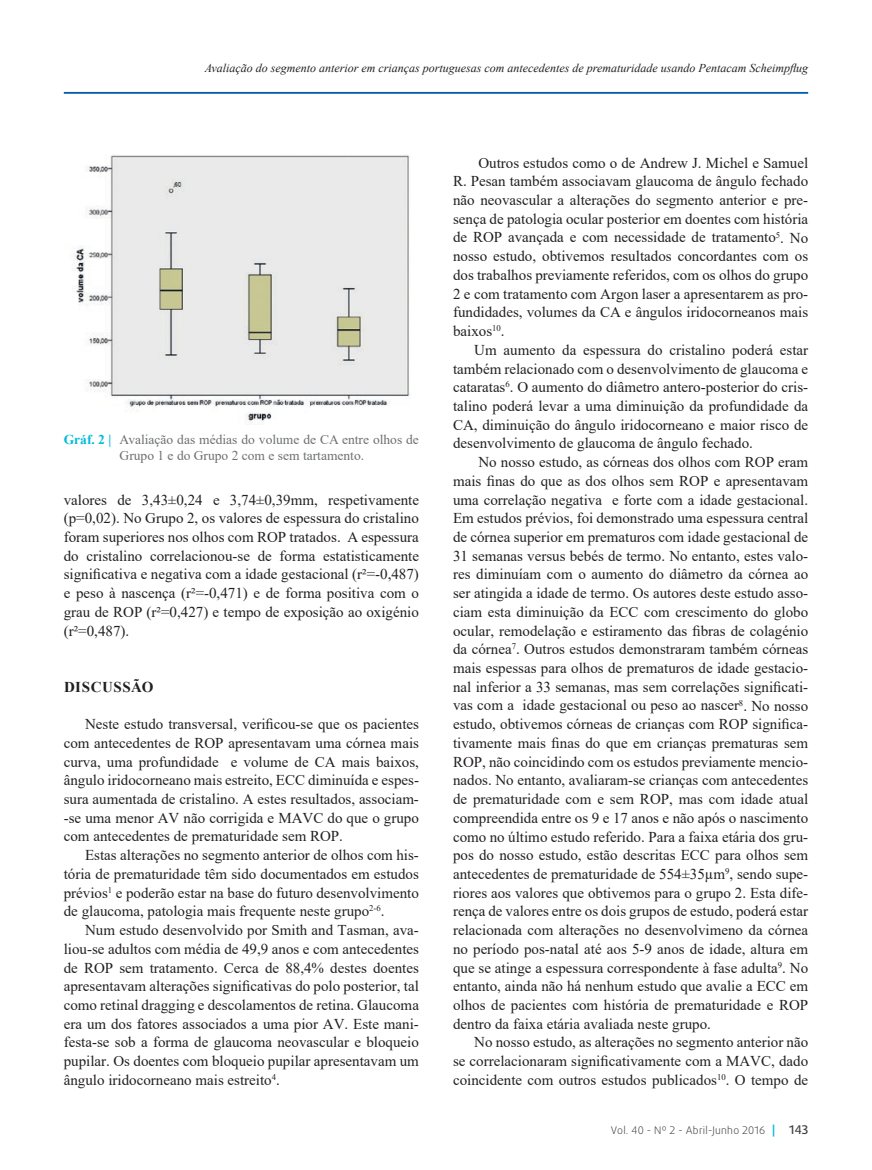
<style>
.page{position:relative;width:872px;height:1170px;background:#fff}
.page>*{position:absolute;margin:0;border:0;box-sizing:border-box;transform-origin:0 0}
.t1{font:15px/18.8px "Times New Roman";color:#231f20;text-align:justify}
.t2{font:700 15px "Times New Roman";letter-spacing:.035em;color:#231f20}
.t3{font:13.5px/16.2px "Times New Roman";color:#6d6f71;text-align:center}
.t4{font:italic 12px "Times New Roman";color:#231f20}
.t5{font:300 10.5px "Daxline Pro";letter-spacing:.025em;color:#414142}
.s1{font-weight:700;color:#00bbd7}
.s2{font-weight:500;font-size:12px;color:#00bbd7}
.s3{font-weight:500;font-size:12px}
</style>
<div class="page">
<hr style="left:64px;top:92px;width:744px;height:2px;background:#005ba8">
<img style="left:73px;top:154px;width:338px;height:269px">
<p class="t4" style="left:205px;top:59px;width:605px">Avaliação do segmento anterior em crianças portuguesas com antecedentes de prematuridade usando Pentacam Scheimpflug</p>
<p class="t3" style="left:64px;top:430px;width:357px"><span class="s1">GRÁF. 2 |</span> Avaliação das médias do volume de CA entre olhos de<br>Grupo 1 e do Grupo 2 com e sem tartamento.</p>
<p class="t1" style="left:64px;top:489px;width:357px">valores de 3,43±0,24 e 3,74±0,39mm, respetivamente (p=0,02). No Grupo 2, os valores de espessura do cristalino foram superiores nos olhos com ROP tratados. A espessura do cristalino correlacionou-se de forma estatisticamente significativa e negativa com a idade gestacional (r²=-0,487) e peso à nascença (r²=-0,471) e de forma positiva com o grau de ROP (r²=0,427) e tempo de exposição ao oxigénio (r²=0,487).</p>
<p class="t2" style="left:64px;top:676px;width:91px">DISCUSSÃO</p>
<p class="t1" style="left:64px;top:714px;width:357px;text-indent:21px">Neste estudo transversal, verificou-se que os pacientes com antecedentes de ROP apresentavam uma córnea mais curva, uma profundidade e volume de CA mais baixos, ângulo iridocorneano mais estreito, ECC diminuída e espes&shy;sura aumentada de cristalino. A estes resultados, associam--se uma menor AV não corrigida e MAVC do que o grupo com antecedentes de prematuridade sem ROP.</p>
<p class="t1" style="left:64px;top:845px;width:357px;text-indent:21px">Estas alterações no segmento anterior de olhos com his&shy;tória de prematuridade têm sido documentados em estudos prévios<sup>1</sup> e poderão estar na base do futuro desenvolvimento de glaucoma, patologia mais frequente neste grupo<sup>2-6</sup>.</p>
<p class="t1" style="left:64px;top:920px;width:357px;text-indent:21px">Num estudo desenvolvido por Smith and Tasman, ava&shy;liou-se adultos com média de 49,9 anos e com antecedentes de ROP sem tratamento. Cerca de 88,4% destes doentes apresentavam alterações significativas do polo posterior, tal como retinal dragging e descolamentos de retina. Glaucoma era um dos fatores associados a uma pior AV. Este mani&shy;festa-se sob a forma de glaucoma neovascular e bloqueio pupilar. Os doentes com bloqueio pupilar apresentavam um ângulo iridocorneano mais estreito<sup>4</sup>.</p>
<p class="t1" style="left:453px;top:153px;width:357px;text-indent:25px">Outros estudos como o de Andrew J. Michel e Samuel R. Pesan também associavam glaucoma de ângulo fechado não neovascular a alterações do segmento anterior e pre&shy;sença de patologia ocular posterior em doentes com história de ROP avançada e com necessidade de tratamento<sup>5</sup>. No nosso estudo, obtivemos resultados concordantes com os dos trabalhos previamente referidos, com os olhos do grupo 2 e com tratamento com Argon laser a apresentarem as pro&shy;fundidades, volumes da CA e ângulos iridocorneanos mais baixos<sup>10</sup>.</p>
<p class="t1" style="left:453px;top:340px;width:357px;text-indent:21px">Um aumento da espessura do cristalino poderá estar também relacionado com o desenvolvimento de glaucoma e cataratas<sup>6</sup>. O aumento do diâmetro antero-posterior do cris&shy;talino poderá levar a uma diminuição da profundidade da CA, diminuição do ângulo iridocorneano e maior risco de desenvolvimento de glaucoma de ângulo fechado.</p>
<p class="t1" style="left:453px;top:452px;width:357px;text-indent:25px">No nosso estudo, as córneas dos olhos com ROP eram mais finas do que as dos olhos sem ROP e apresentavam uma correlação negativa e forte com a idade gestacional.<br>Em estudos prévios, foi demonstrado uma espessura central de córnea superior em prematuros com idade gestacional de 31 semanas versus bebés de termo. No entanto, estes valo&shy;res diminuíam com o aumento do diâmetro da córnea ao ser atingida a idade de termo. Os autores deste estudo asso&shy;ciam esta diminuição da ECC com crescimento do globo ocular, remodelação e estiramento das fibras de colagénio da córnea<sup>7</sup>. Outros estudos demonstraram também córneas mais espessas para olhos de prematuros de idade gestacio&shy;nal inferior a 33 semanas, mas sem correlações significati&shy;vas com a idade gestacional ou peso ao nascer<sup>8</sup>. No nosso estudo, obtivemos córneas de crianças com ROP significa&shy;tivamente mais finas do que em crianças prematuras sem ROP, não coincidindo com os estudos previamente mencio&shy;nados. No entanto, avaliaram-se crianças com antecedentes de prematuridade com e sem ROP, mas com idade atual compreendida entre os 9 e 17 anos e não após o nascimento como no último estudo referido. Para a faixa etária dos gru&shy;pos do nosso estudo, estão descritas ECC para olhos sem antecedentes de prematuridade de 554±35µm<sup>9</sup>, sendo supe&shy;riores aos valores que obtivemos para o grupo 2. Esta dife&shy;rença de valores entre os dois grupos de estudo, poderá estar relacionada com alterações no desenvolvimeno da córnea no período pos-natal até aos 5-9 anos de idade, altura em que se atinge a espessura correspondente à fase adulta<sup>9</sup>. No entanto, ainda não há nenhum estudo que avalie a ECC em olhos de pacientes com história de prematuridade e ROP dentro da faixa etária avaliada neste grupo.</p>
<p class="t1" style="left:453px;top:1032px;width:357px;text-indent:21px">No nosso estudo, as alterações no segmento anterior não se correlacionaram significativamente com a MAVC, dado coincidente com outros estudos publicados<sup>10</sup>. O tempo de</p>
<p class="t5" style="left:611px;top:1122px;width:199px">Vol. 40 - Nº 2 - Abril-Junho 2016 <span class="s2">|</span> <span class="s3">143</span></p>
</div>
